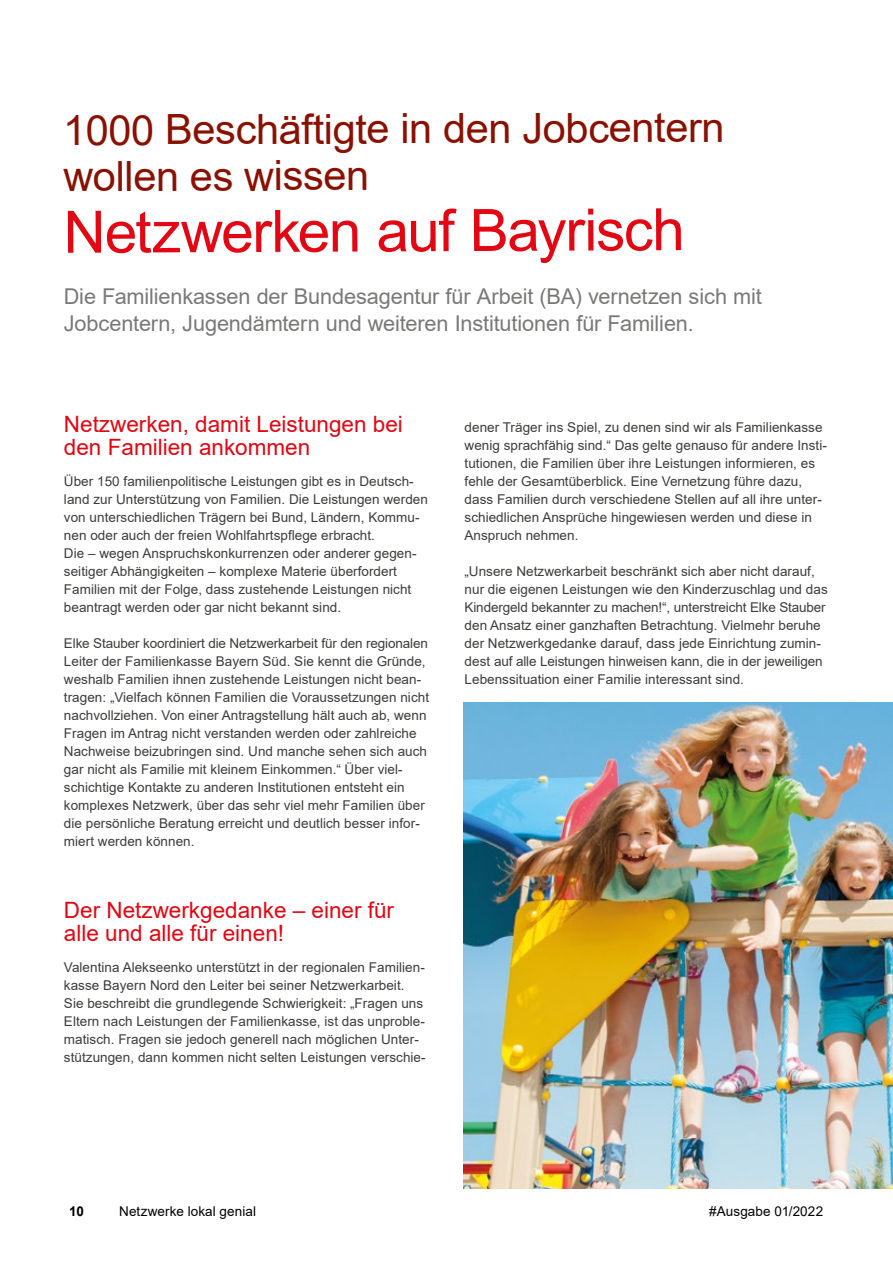
<style>
.page{position:relative;width:893px;height:1263px;background:#fff}
.page>*{position:absolute;margin:0;border:0;box-sizing:border-box;transform-origin:0 0}
.t1{font:58.5px "Arial";letter-spacing:-.03em;color:#e30613}
.t2{font:41.55px/47.2px "Arial";letter-spacing:-.015em;color:#8a1002}
.t3{font:22.5px/22.5px "Arial";color:#e30613}
.t4{font:21.75px/27px "Arial";letter-spacing:-.005em;color:#575756}
.t5{font:13.5px/18px "Arial";letter-spacing:.005em;color:#3c3c3b}
.t6{font:13.5px "Arial";letter-spacing:.01em;color:#000}
.t7{font:700 13.5px "Arial";color:#000}
</style>
<div class="page">
<img style="left:463px;top:702px;width:430px;height:486px">
<h1 class="t2" style="left:63px;top:105px;width:663px">1000 Beschäftigte in den Jobcentern wollen es wissen</h1>
<h1 class="t1" style="left:64px;top:191px;width:623px">Netzwerken auf Bayrisch</h1>
<h3 class="t4" style="left:64px;top:283px;width:700px">Die Familienkassen der Bundesagentur für Arbeit (BA) vernetzen sich mit<br>Jobcentern, Jugendämtern und weiteren Institutionen für Familien.</h3>
<h2 class="t3" style="left:64px;top:413px;width:340px">Netzwerken, damit Leistungen bei den Familien ankommen</h2>
<p class="t5" style="left:64px;top:472px;width:365px">Über 150 familienpolitische Leistungen gibt es in Deutsch&shy;land zur Unterstützung von Familien. Die Leistungen werden von unterschiedlichen Trägern bei Bund, Ländern, Kommu&shy;nen oder auch der freien Wohlfahrtspflege erbracht.<br>Die – wegen Anspruchskonkurrenzen oder anderer gegen&shy;seitiger Abhängigkeiten – komplexe Materie überfordert Familien mit der Folge, dass zustehende Leistungen nicht beantragt werden oder gar nicht bekannt sind.</p>
<p class="t5" style="left:64px;top:634px;width:367px">Elke Stauber koordiniert die Netzwerkarbeit für den regionalen Leiter der Familienkasse Bayern Süd. Sie kennt die Gründe, weshalb Familien ihnen zustehende Leistungen nicht bean&shy;tragen: „Vielfach können Familien die Voraussetzungen nicht nachvollziehen. Von einer Antragstellung hält auch ab, wenn Fragen im Antrag nicht verstanden werden oder zahlreiche Nachweise beizubringen sind. Und manche sehen sich auch gar nicht als Familie mit kleinem Einkommen.“ Über viel&shy;schichtige Kontakte zu anderen Institutionen entsteht ein komplexes Netzwerk, über das sehr viel mehr Familien über die persönliche Beratung erreicht und deutlich besser infor&shy;miert werden können.</p>
<h2 class="t3" style="left:64px;top:899px;width:332px">Der Netzwerkgedanke – einer für alle und alle für einen!</h2>
<p class="t5" style="left:64px;top:958px;width:363px">Valentina Alekseenko unterstützt in der regionalen Familien&shy;kasse Bayern Nord den Leiter bei seiner Netzwerkarbeit.<br>Sie beschreibt die grundlegende Schwierigkeit: „Fragen uns Eltern nach Leistungen der Familienkasse, ist das unproble&shy;matisch. Fragen sie jedoch generell nach möglichen Unter&shy;stützungen, dann kommen nicht selten Leistungen verschie-</p>
<p class="t5" style="left:465px;top:418px;width:364px">dener Träger ins Spiel, zu denen sind wir als Familienkasse wenig sprachfähig sind.“ Das gelte genauso für andere Insti&shy;tutionen, die Familien über ihre Leistungen informieren, es fehle der Gesamtüberblick. Eine Vernetzung führe dazu, dass Familien durch verschiedene Stellen auf all ihre unter&shy;schiedlichen Ansprüche hingewiesen werden und diese in Anspruch nehmen.</p>
<p class="t5" style="left:465px;top:562px;width:365px">„Unsere Netzwerkarbeit beschränkt sich aber nicht darauf, nur die eigenen Leistungen wie den Kinderzuschlag und das Kindergeld bekannter zu machen!“, unterstreicht Elke Stauber den Ansatz einer ganzhaften Betrachtung. Vielmehr beruhe der Netzwerkgedanke darauf, dass jede Einrichtung zumin&shy;dest auf alle Leistungen hinweisen kann, die in der jeweiligen Lebenssituation einer Familie interessant sind.</p>
<p class="t7" style="left:69px;top:1202px;width:17px">10</p>
<p class="t6" style="left:709px;top:1202px;width:116px">#Ausgabe 01/2022</p>
<p class="t6" style="left:119px;top:1202px;width:138px">Netzwerke lokal genial</p>
</div>
